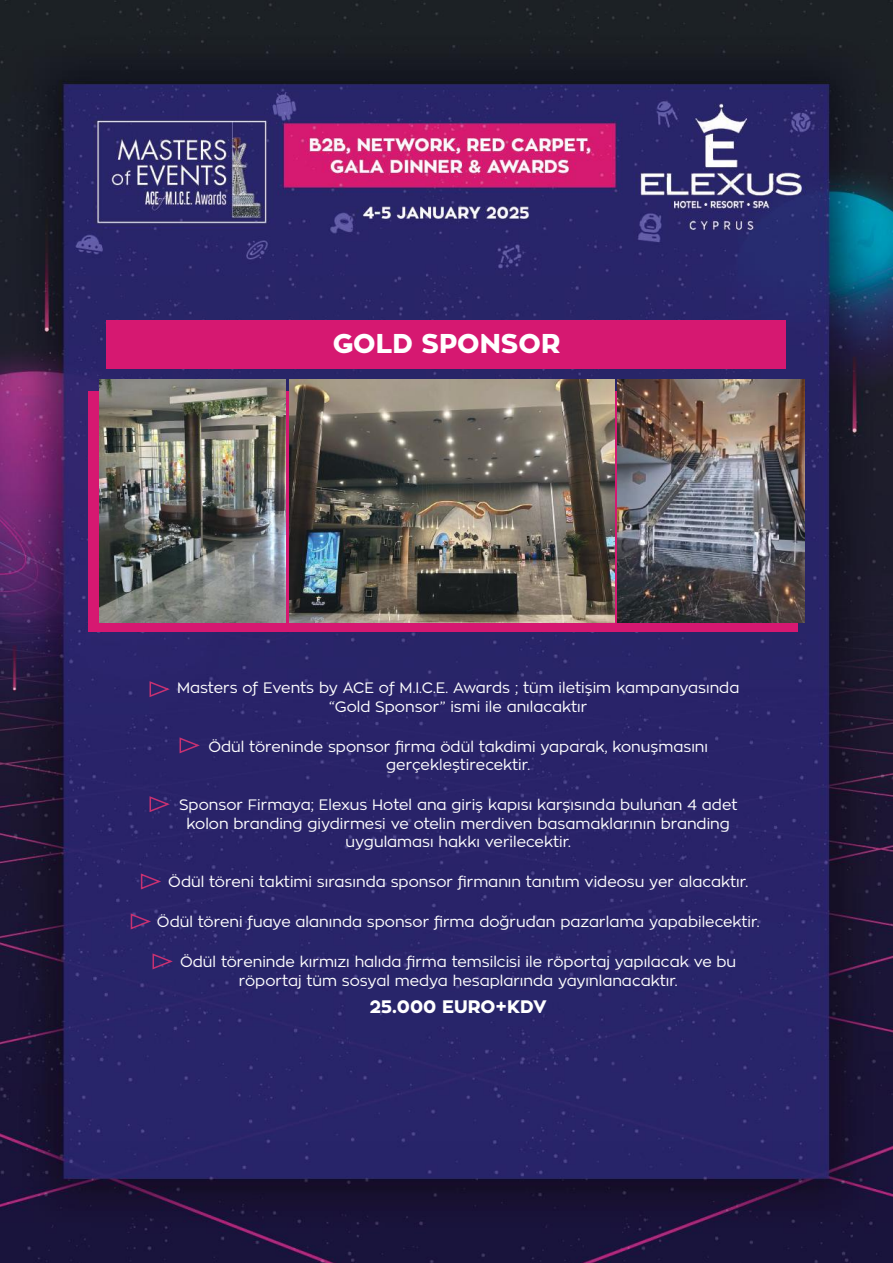
<style>
.page{position:relative;width:893px;height:1263px;background:#fff}
.page>*{position:absolute;margin:0;border:0;box-sizing:border-box;transform-origin:0 0}
.t1{font:800 27px "Zona Pro";color:#fff}
.t2{font:800 18px "Zona Pro";color:#fff}
.t3{font:15px/18.6px "Zona Pro";color:#fff;text-align:center}
</style>
<div class="page">
<img style="left:0;top:0;width:893px;height:1263px">
<div style="left:107px;top:321px;width:679px;height:48px;background:#d61871"></div>
<svg style="left:149px;top:795px;width:21px;height:18px"></svg>
<svg style="left:179px;top:736px;width:21px;height:18px"></svg>
<svg style="left:140px;top:872px;width:21px;height:18px"></svg>
<svg style="left:130px;top:912px;width:21px;height:18px"></svg>
<svg style="left:152px;top:952px;width:21px;height:18px"></svg>
<svg style="left:149px;top:680px;width:21px;height:18px"></svg>
<div style="left:88px;top:391px;width:709px;height:240px;background:#d61871"></div>
<img style="left:99px;top:380px;width:186px;height:243px">
<img style="left:618px;top:380px;width:187px;height:243px">
<img style="left:289px;top:380px;width:326px;height:243px">
<h1 class="t1" style="left:333px;top:326px;width:229px">GOLD SPONSOR</h1>
<p class="t3" style="left:177px;top:678px;width:564px">Masters of Events by ACE of M.I.C.E. Awards ; tüm iletişim kampanyasında “Gold Sponsor” ismi ile anılacaktır</p>
<p class="t3" style="left:208px;top:737px;width:501px">Ödül töreninde sponsor firma ödül takdimi yaparak, konuşmasını gerçekleştirecektir.</p>
<p class="t3" style="left:179px;top:795px;width:560px">Sponsor Firmaya; Elexus Hotel ana giriş kapısı karşısında bulunan 4 adet kolon branding giydirmesi ve otelin merdiven basamaklarının branding uygulaması hakkı verilecektir.</p>
<p class="t3" style="left:168px;top:872px;width:581px">Ödül töreni taktimi sırasında sponsor firmanın tanıtım videosu yer alacaktır.</p>
<p class="t3" style="left:157px;top:912px;width:604px">Ödül töreni fuaye alanında sponsor firma doğrudan pazarlama yapabilecektir.</p>
<p class="t3" style="left:180px;top:952px;width:558px">Ödül töreninde kırmızı halıda firma temsilcisi ile röportaj yapılacak ve bu röportaj tüm sosyal medya hesaplarında yayınlanacaktır.</p>
<p class="t2" style="left:370px;top:995px;width:178px">25.000 EURO+KDV</p>
</div>
